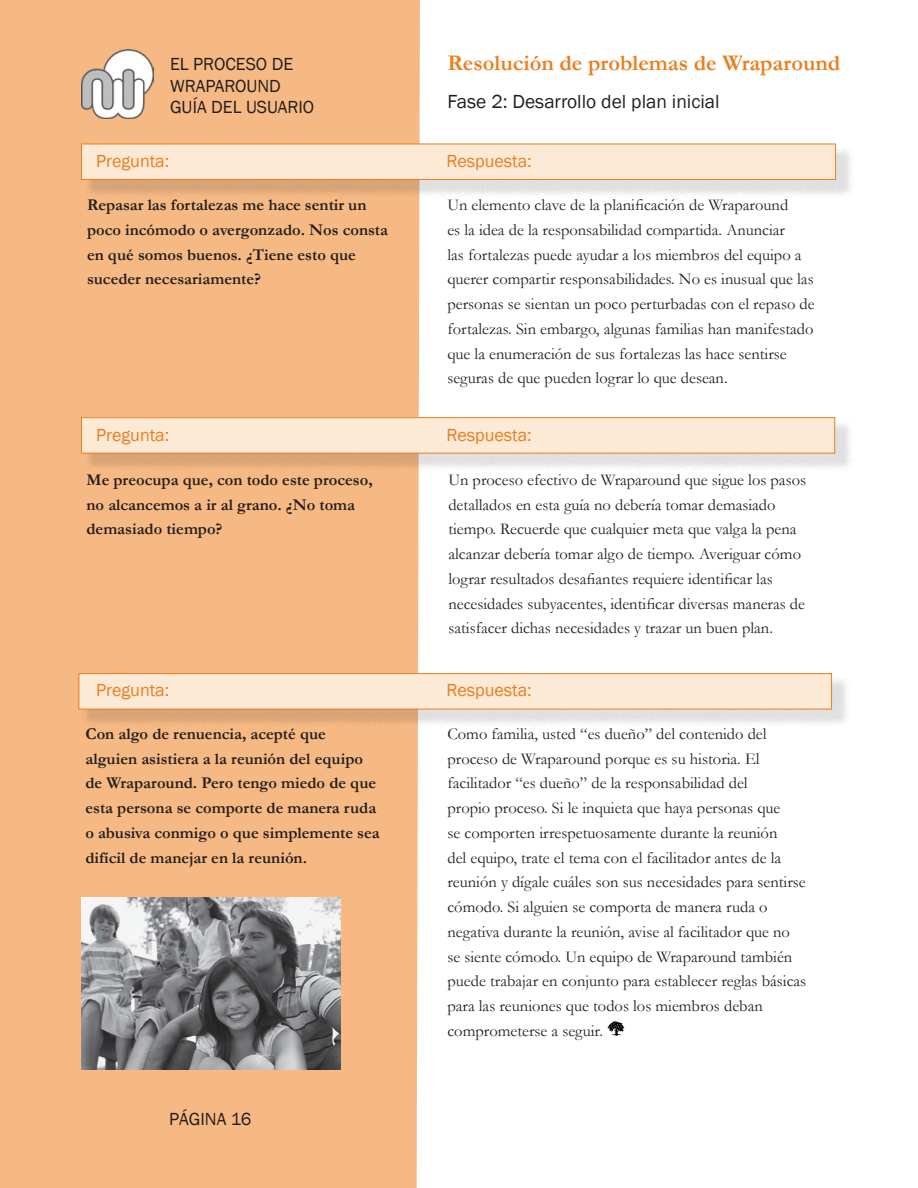
<style>
.page{position:relative;width:918px;height:1188px;background:#fff}
.page>*{position:absolute;margin:0;border:0;box-sizing:border-box;transform-origin:0 0}
.Subhead_1{font:700 22.5px "Garamond";color:#ea7e1d}
.Subhead_2{font:19.5px "Franklin Gothic";color:#231f20}
.subhead{font:18px "Franklin Gothic";color:#ea7e1d}
._21_Header_Footer__l{font:18px/21.6px "Franklin Gothic";color:#231f20}
.body_copy{font:16.5px/24.8px "Garamond";color:#231f20}
.body_copy-2{font:700 16.5px/24.8px "Garamond";color:#231f20}
</style>
<div class="page">
<div style="left:0;top:0;width:420px;height:1188px;background:#f6b983"></div>
<div style="left:84px;top:420px;width:769px;height:52px;background:#231f20;opacity:.15"></div>
<div style="left:81px;top:418px;width:754px;height:35px;background:#fce9d6"></div>
<div style="left:81px;top:417px;width:754px;height:37px;border:1px solid #ea7e1d"></div>
<svg style="left:607px;top:1021px;width:18px;height:15px"></svg>
<div style="left:81px;top:676px;width:769px;height:52px;background:#231f20;opacity:.15"></div>
<div style="left:79px;top:674px;width:753px;height:35px;background:#fce9d6"></div>
<div style="left:79px;top:673px;width:753px;height:36px;border:1px solid #ea7e1d"></div>
<div style="left:84px;top:146px;width:770px;height:52px;background:#231f20;opacity:.15"></div>
<div style="left:81px;top:144px;width:755px;height:36px;background:#fce9d6;border:1px solid #ea7e1d"></div>
<img style="left:82px;top:898px;width:258px;height:172px">
<img style="left:82px;top:49px;width:71px;height:69px">
<p class="_21_Header_Footer__l" style="left:170px;top:54px;width:125px">EL PROCESO DE<br>WRAPAROUND</p>
<p class="_21_Header_Footer__l" style="left:170px;top:97px;width:146px">GUÍA DEL USUARIO</p>
<p class="Subhead_1" style="left:447px;top:48px;width:394px">Resolución de problemas de Wraparound</p>
<p class="Subhead_2" style="left:447px;top:90px;width:274px">Fase 2: Desarrollo del plan inicial</p>
<p class="subhead" style="left:96px;top:149px;width:75px">Pregunta:</p>
<p class="subhead" style="left:447px;top:149px;width:87px">Respuesta:</p>
<p class="body_copy-2" style="left:87px;top:193px;width:303px">Repasar las fortalezas me hace sentir un poco incómodo o avergonzado. Nos consta en qué somos buenos. ¿Tiene esto que suceder necesariamente?</p>
<p class="body_copy" style="left:447px;top:192px;width:369px">Un elemento clave de la planificación de Wraparound<br>es la idea de la responsabilidad compartida. Anunciar<br>las fortalezas puede ayudar a los miembros del equipo a querer compartir responsabilidades. No es inusual que las personas se sientan un poco perturbadas con el repaso de fortalezas. Sin embargo, algunas familias han manifestado que la enumeración de sus fortalezas las hace sentirse seguras de que pueden lograr lo que desean.</p>
<p class="subhead" style="left:96px;top:424px;width:75px">Pregunta:</p>
<p class="subhead" style="left:447px;top:424px;width:87px">Respuesta:</p>
<p class="body_copy-2" style="left:87px;top:467px;width:288px">Me preocupa que, con todo este proceso, no alcancemos a ir al grano. ¿No toma demasiado tiempo?</p>
<p class="body_copy" style="left:448px;top:467px;width:359px">Un proceso efectivo de Wraparound que sigue los pasos detallados en esta guía no debería tomar demasiado tiempo. Recuerde que cualquier meta que valga la pena alcanzar debería tomar algo de tiempo. Averiguar cómo lograr resultados desafiantes requiere identificar las necesidades subyacentes, identificar diversas maneras de satisfacer dichas necesidades y trazar un buen plan.</p>
<p class="subhead" style="left:96px;top:679px;width:75px">Pregunta:</p>
<p class="subhead" style="left:447px;top:679px;width:87px">Respuesta:</p>
<p class="body_copy-2" style="left:86px;top:721px;width:296px">Con algo de renuencia, acepté que alguien asistiera a la reunión del equipo de Wraparound. Pero tengo miedo de que esta persona se comporte de manera ruda o abusiva conmigo o que simplemente sea difícil de manejar en la reunión.</p>
<p class="_21_Header_Footer__l" style="left:169px;top:1108px;width:84px">PÁGINA 16</p>
<p class="body_copy" style="left:447px;top:721px;width:360px">Como familia, usted “es dueño” del contenido del proceso de Wraparound porque es su historia. El facilitador “es dueño” de la responsabilidad del<br>propio proceso. Si le inquieta que haya personas que<br>se comporten irrespetuosamente durante la reunión<br>del equipo, trate el tema con el facilitador antes de la reunión y dígale cuáles son sus necesidades para sentirse cómodo. Si alguien se comporta de manera ruda o negativa durante la reunión, avise al facilitador que no se siente cómodo. Un equipo de Wraparound también puede trabajar en conjunto para establecer reglas básicas para las reuniones que todos los miembros deban comprometerse a seguir.</p>
</div>
